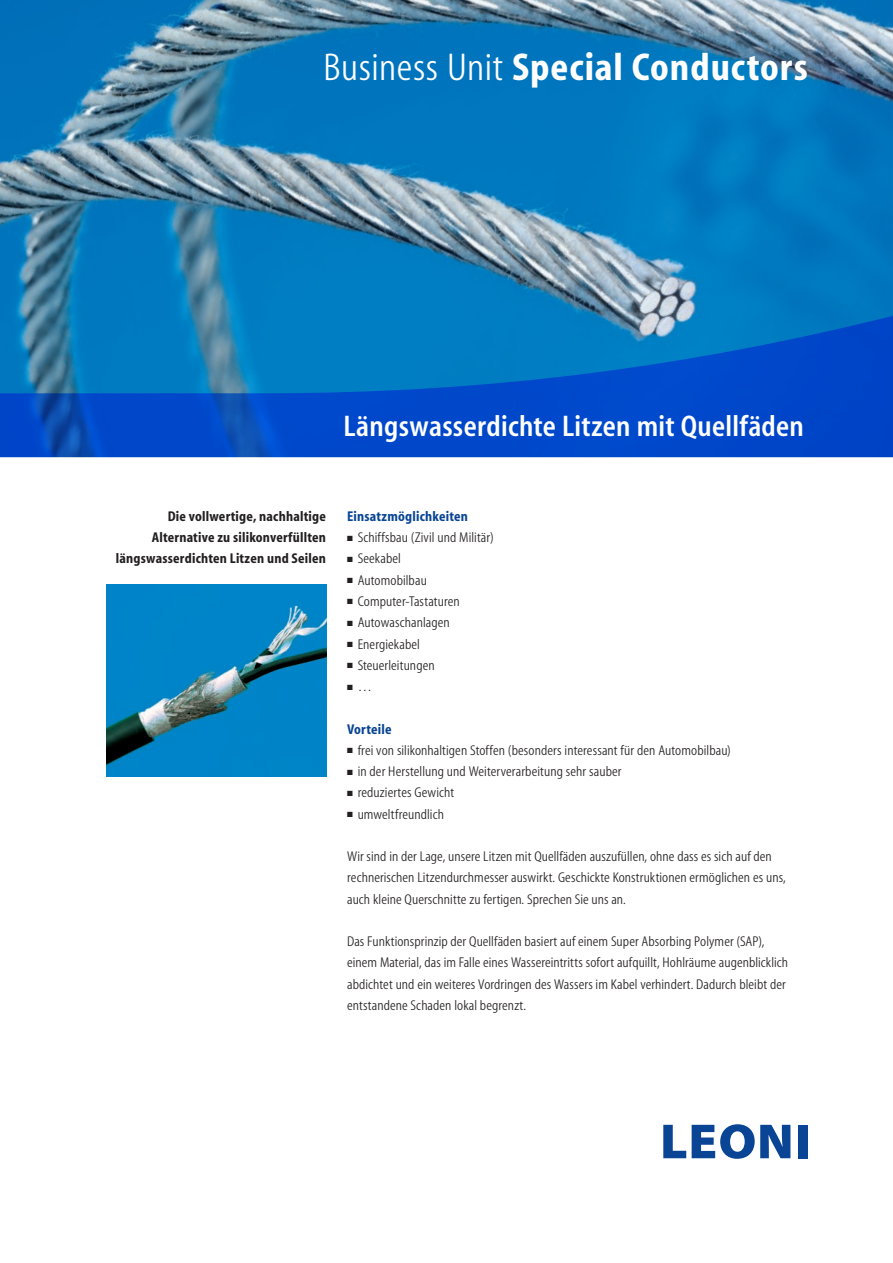
<style>
.page{position:relative;width:893px;height:1263px;background:#fff}
.page>*{position:absolute;margin:0;border:0;box-sizing:border-box;transform-origin:0 0}
.t1{font:700 condensed 39px "Myriad";letter-spacing:.025em;color:#fff}
.t2{font:semi-condensed 30px "Myriad";letter-spacing:.01em;color:#fff}
.copy_ohne_einzug{font:14.25px/21.3px "Myriad Condensed";letter-spacing:.005em;color:#231f20}
.t3{font:700 condensed 14.25px/21.3px "Myriad";letter-spacing:.015em;color:#231f20;text-align:right}
.copy_ohne_einzug-2{font:700 condensed 14.25px "Myriad";letter-spacing:.015em;color:#094594}
.s1{font-family:"Myriad Condensed";font-weight:400;font-stretch:normal}
</style>
<div class="page">
<img style="left:0;top:0;width:893px;height:310px">
<svg style="left:0;top:310px;width:893px;height:147px;background:#0660c3"></svg>
<svg style="left:663px;top:1125px;width:23px;height:33px"></svg>
<svg style="left:692px;top:1124px;width:98px;height:35px"></svg>
<div style="left:798px;top:1125px;width:10px;height:33px;background:#094594"></div>
<img style="left:106px;top:585px;width:220px;height:191px">
<p class="t1" style="left:324px;top:48px;width:486px"><span class="s1">Business Unit</span> Special Conductors</p>
<p class="t2" style="left:343px;top:411px;width:462px">Längswasserdichte Litzen mit Quellfäden</p>
<p class="t3" style="left:116px;top:506px;width:212px">Die vollwertige, nachhaltige<br>Alternative zu silikonverfüllten längswasserdichten Litzen und Seilen</p>
<p class="copy_ohne_einzug-2" style="left:347px;top:509px;width:122px">Einsatzmöglichkeiten</p>
<p class="copy_ohne_einzug" style="left:347px;top:527px;width:148px">■ Schiffsbau (Zivil und Militär)</p>
<p class="copy_ohne_einzug" style="left:347px;top:549px;width:55px">■ Seekabel</p>
<p class="copy_ohne_einzug" style="left:347px;top:570px;width:81px">■ Automobilbau</p>
<p class="copy_ohne_einzug" style="left:347px;top:591px;width:114px">■ Computer-Tastaturen</p>
<p class="copy_ohne_einzug" style="left:347px;top:612px;width:104px">■ Autowaschanlagen</p>
<p class="copy_ohne_einzug" style="left:347px;top:634px;width:74px">■ Energiekabel</p>
<p class="copy_ohne_einzug" style="left:347px;top:655px;width:89px">■ Steuerleitungen</p>
<p class="copy_ohne_einzug" style="left:347px;top:676px;width:26px">■ …</p>
<p class="copy_ohne_einzug-2" style="left:347px;top:721px;width:46px">Vorteile</p>
<p class="copy_ohne_einzug" style="left:347px;top:740px;width:385px">■ frei von silikonhaltigen Stoffen (besonders interessant für den Automobilbau)</p>
<p class="copy_ohne_einzug" style="left:347px;top:761px;width:276px">■ in der Herstellung und Weiterverarbeitung sehr sauber</p>
<p class="copy_ohne_einzug" style="left:347px;top:783px;width:109px">■ reduziertes Gewicht</p>
<p class="copy_ohne_einzug" style="left:347px;top:804px;width:98px">■ umweltfreundlich</p>
<p class="copy_ohne_einzug" style="left:347px;top:846px;width:440px">Wir sind in der Lage, unsere Litzen mit Quellfäden auszufüllen, ohne dass es sich auf den rechnerischen Litzendurchmesser auswirkt. Geschickte Konstruktionen ermöglichen es uns, auch kleine Querschnitte zu fertigen. Sprechen Sie uns an.</p>
<p class="copy_ohne_einzug" style="left:347px;top:931px;width:443px">Das Funktionsprinzip der Quellfäden basiert auf einem Super Absorbing Polymer (SAP), einem Material, das im Falle eines Wassereintritts sofort aufquillt, Hohlräume augenblicklich abdichtet und ein weiteres Vordringen des Wassers im Kabel verhindert. Dadurch bleibt der entstandene Schaden lokal begrenzt.</p>
</div>
